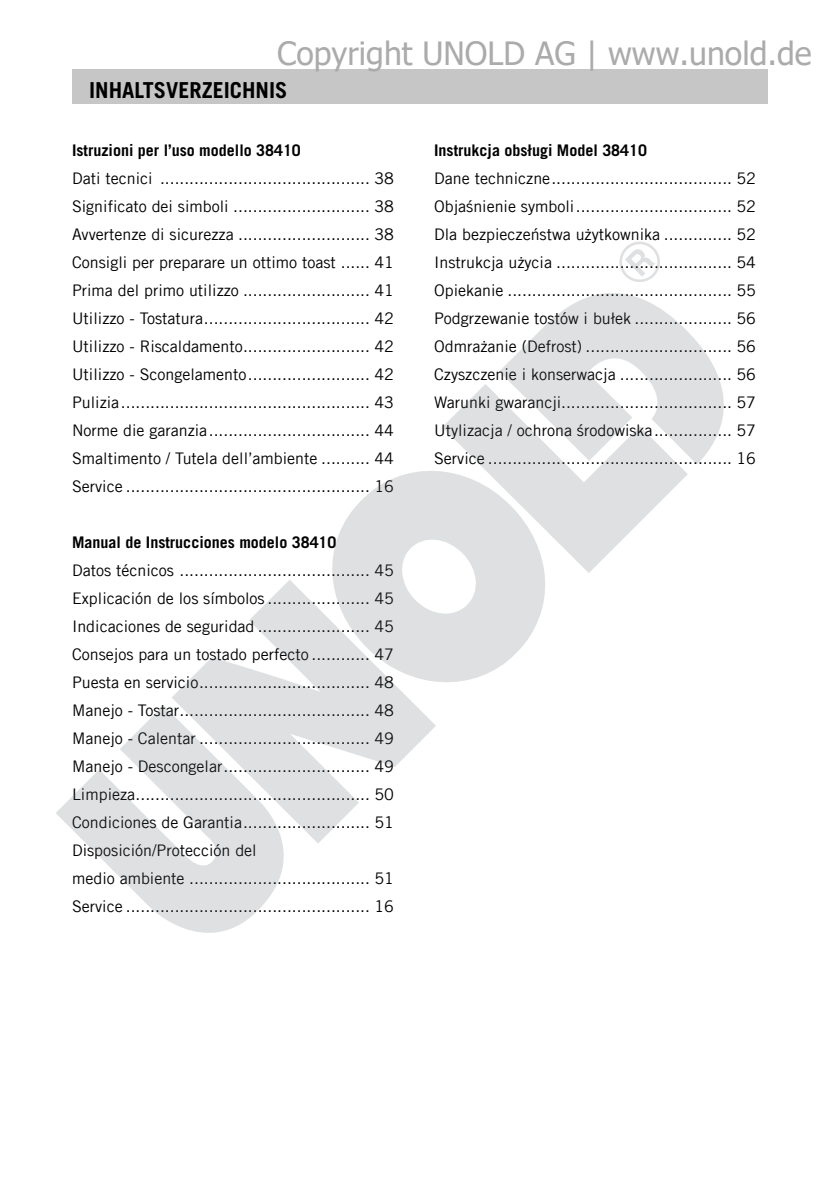
<style>
.page{position:relative;width:840px;height:1191px;background:#fff}
.page>*{position:absolute;margin:0;border:0;box-sizing:border-box;transform-origin:0 0}
.t1{font:32px "Tahoma";color:#ababab}
.t2{font:700 22px "Trade Gothic LT Com";color:#000}
.t3{font:16px/28px "Trade Gothic LT Com";color:#000;text-align:justify}
.t4{font:700 16px "Trade Gothic LT Com";color:#000}
</style>
<div class="page">
<div style="left:72px;top:70px;width:695px;height:34px;background:#c6c6c6"></div>
<svg style="left:543px;top:293px;width:181px;height:182px;fill:#dee0e1"></svg>
<svg style="left:442px;top:328px;width:245px;height:245px;fill:#dee0e1"></svg>
<svg style="left:332px;top:428px;width:255px;height:254px;fill:#dee0e1"></svg>
<svg style="left:172px;top:579px;width:264px;height:264px;fill:#dee0e1"></svg>
<svg style="left:56px;top:702px;width:260px;height:231px;fill:#dee0e1"></svg>
<svg style="left:619px;top:241px;width:41px;height:41px"></svg>
<h1 class="t1" style="left:277px;top:32px;width:535px">Copyright UNOLD AG | www.unold.de</h1>
<h2 class="t2" style="left:89px;top:76px;width:200px">INHALTSVERZEICHNIS</h2>
<p class="t4" style="left:72px;top:140px;width:230px">Istruzioni per l’uso modello 38410</p>
<p class="t3" style="left:72px;top:164px;width:323px">Dati tecnici ........................................... 38<br>Significato dei simboli ............................ 38<br>Avvertenze di sicurezza ........................... 38<br>Consigli per preparare un ottimo toast ...... 41<br>Prima del primo utilizzo .......................... 41<br>Utilizzo - Tostatura.................................. 42<br>Utilizzo - Riscaldamento.......................... 42<br>Utilizzo - Scongelamento......................... 42<br>Pulizia................................................... 43<br>Norme die garanzia................................. 44<br>Smaltimento / Tutela dell’ambiente .......... 44<br>Service .................................................. 16</p>
<p class="t4" style="left:72px;top:532px;width:266px">Manual de Instrucciones modelo 38410</p>
<p class="t3" style="left:72px;top:556px;width:323px;text-align:left">Datos técnicos ....................................... 45<br>Explicación de los símbolos ..................... 45<br>Indicaciones de seguridad ....................... 45<br>Consejos para un tostado perfecto ............ 47<br>Puesta en servicio................................... 48<br>Manejo - Tostar....................................... 48<br>Manejo - Calentar ................................... 49<br>Manejo - Descongelar.............................. 49<br>Limpieza................................................ 50<br>Condiciones de Garantia.......................... 51<br>Disposición/Protección del<br>medio ambiente ..................................... 51<br>Service .................................................. 16</p>
<p class="t4" style="left:434px;top:140px;width:214px">Instrukcja obsługi Model 38410</p>
<p class="t3" style="left:434px;top:164px;width:323px">Dane techniczne..................................... 52<br>Objaśnienie symboli................................ 52<br>Dla bezpieczeństwa użytkownika .............. 52<br>Instrukcja użycia .................................... 54<br>Opiekanie .............................................. 55<br>Podgrzewanie tostów i bułek .................... 56<br>Odmrażanie (Defrost) .............................. 56<br>Czyszczenie i konserwacja ....................... 56<br>Warunki gwarancji................................... 57<br>Utylizacja / ochrona środowiska................ 57<br>Service .................................................. 16</p>
</div>
